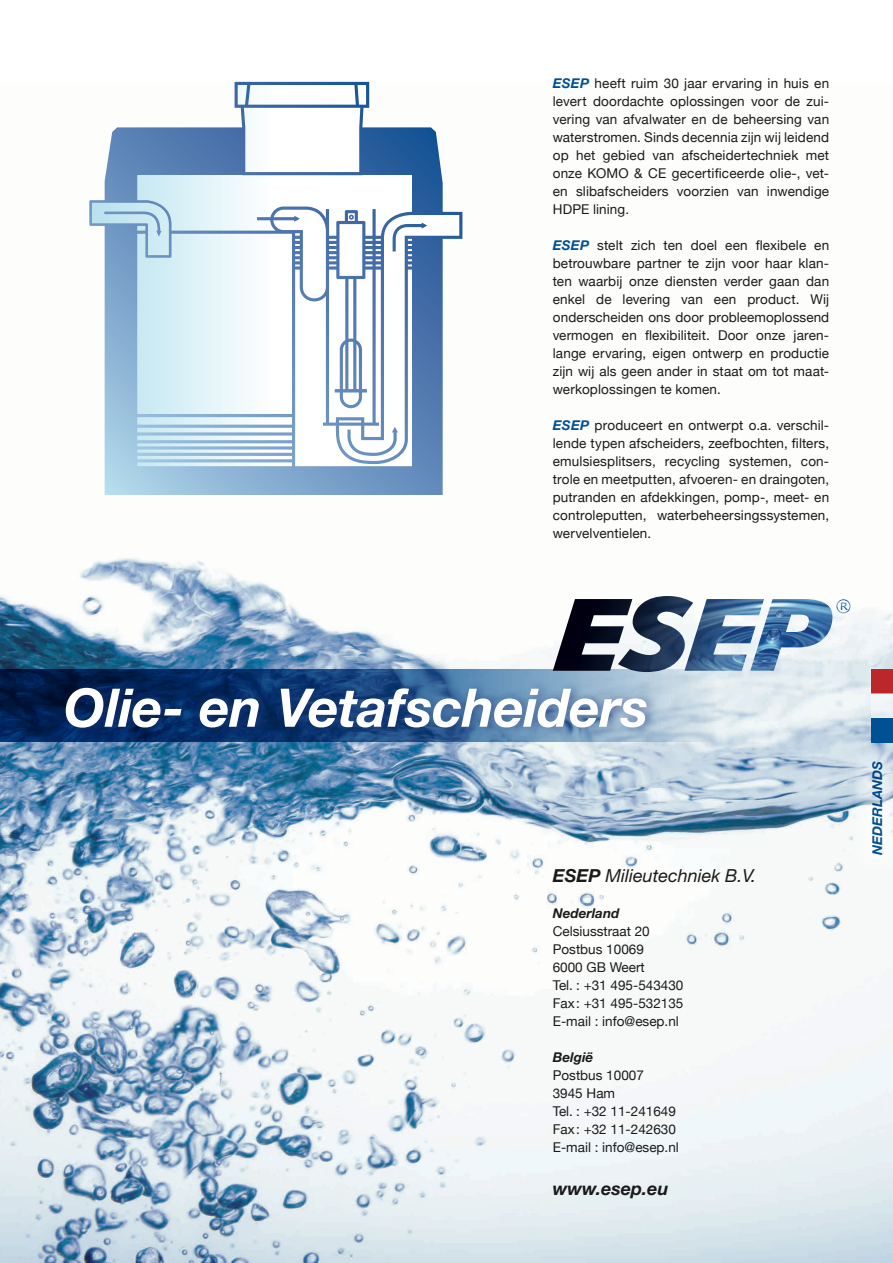
<style>
.page{position:relative;width:893px;height:1263px;background:#fff}
.page>*{position:absolute;margin:0;border:0;box-sizing:border-box;transform-origin:0 0}
.t1{font:italic 700 53.25px "Helvetica Neue";letter-spacing:-.005em;color:#fff}
.t2{font:italic 18px "Helvetica Neue";color:#1a1a1a}
.t3{font:italic 700 18px "Helvetica Neue";color:#1a1a1a}
.t4{font:13.5px/18px "Helvetica Neue";color:#1a1a1a;text-align:justify}
.t5{font:italic 700 13.5px "Helvetica Neue";color:#1a1a1a}
.t6{font:italic 700 13.5px "Helvetica Neue";letter-spacing:-.005em;color:#005094}
.s1{font-weight:700;font-style:italic;color:#005094}
.s2{font-weight:700}
</style>
<div class="page">
<img style="left:0;top:211px;width:893px;height:1052px">
<svg style="left:855px;top:745px;width:38px;height:128px"></svg>
<img style="left:553px;top:596px;width:297px;height:76px">
<svg style="left:89px;top:82px;width:373px;height:413px"></svg>
<svg style="left:0;top:670px;width:714px;height:72px;background:#49688f"></svg>
<div style="left:61px;top:679px;width:598px;height:57px;background:#243878;opacity:.5"></div>
<div style="left:872px;top:670px;width:21px;height:24px;background:#bc272c"></div>
<div style="left:872px;top:694px;width:21px;height:24px;background:#f0f5f7"></div>
<div style="left:872px;top:718px;width:21px;height:24px;background:#005094"></div>
<p class="t4" style="left:553px;top:75px;width:278px"><span class="s1">ESEP</span> heeft ruim 30 jaar ervaring in huis en levert doordachte oplossingen voor de zui&shy;vering van afvalwater en de beheersing van waterstromen. Sinds decennia zijn wij leidend op het gebied van afscheidertechniek met onze KOMO &amp; CE gecertificeerde olie-, vet&shy;en slibafscheiders voorzien van inwendige HDPE lining.</p>
<p class="t4" style="left:553px;top:237px;width:278px"><span class="s1">ESEP</span> stelt zich ten doel een flexibele en betrouwbare partner te zijn voor haar klan&shy;ten waarbij onze diensten verder gaan dan enkel de levering van een product. Wij onderscheiden ons door probleemoplossend vermogen en flexibiliteit. Door onze jaren&shy;lange ervaring, eigen ontwerp en productie zijn wij als geen ander in staat om tot maat&shy;werkoplossingen te komen.</p>
<p class="t4" style="left:553px;top:417px;width:278px"><span class="s1">ESEP</span> produceert en ontwerpt o.a. verschil&shy;lende typen afscheiders, zeefbochten, filters, emulsiesplitsers, recycling systemen, con&shy;trole en meetputten, afvoeren- en draingoten, putranden en afdekkingen, pomp-, meet- en controleputten, waterbeheersingssystemen, wervelventielen.</p>
<h1 class="t1" style="left:64px;top:675px;width:586px">Olie- en Vetafscheiders</h1>
<h2 class="t2" style="left:553px;top:864px;width:205px"><span class="s2">ESEP</span> Milieutechniek B.V.</h2>
<p class="t5" style="left:553px;top:904px;width:68px">Nederland</p>
<p class="t4" style="left:553px;top:923px;width:132px;text-align:left">Celsiusstraat 20<br>Postbus 10069<br>6000 GB Weert<br>Tel. : +31 495-543430<br>Fax: +31 495-532135<br>E-mail : info@esep.nl</p>
<p class="t5" style="left:553px;top:1048px;width:42px">België</p>
<p class="t4" style="left:553px;top:1066px;width:128px;text-align:left">Postbus 10007<br>3945 Ham<br>Tel. : +32 11-241649<br>Fax: +32 11-242630<br>E-mail : info@esep.nl</p>
<h2 class="t3" style="left:553px;top:1178px;width:117px">www.esep.eu</h2>
<p class="t6" style="left:869px;top:855px;width:95px;rotate:-90deg">NEDERLANDS</p>
</div>
